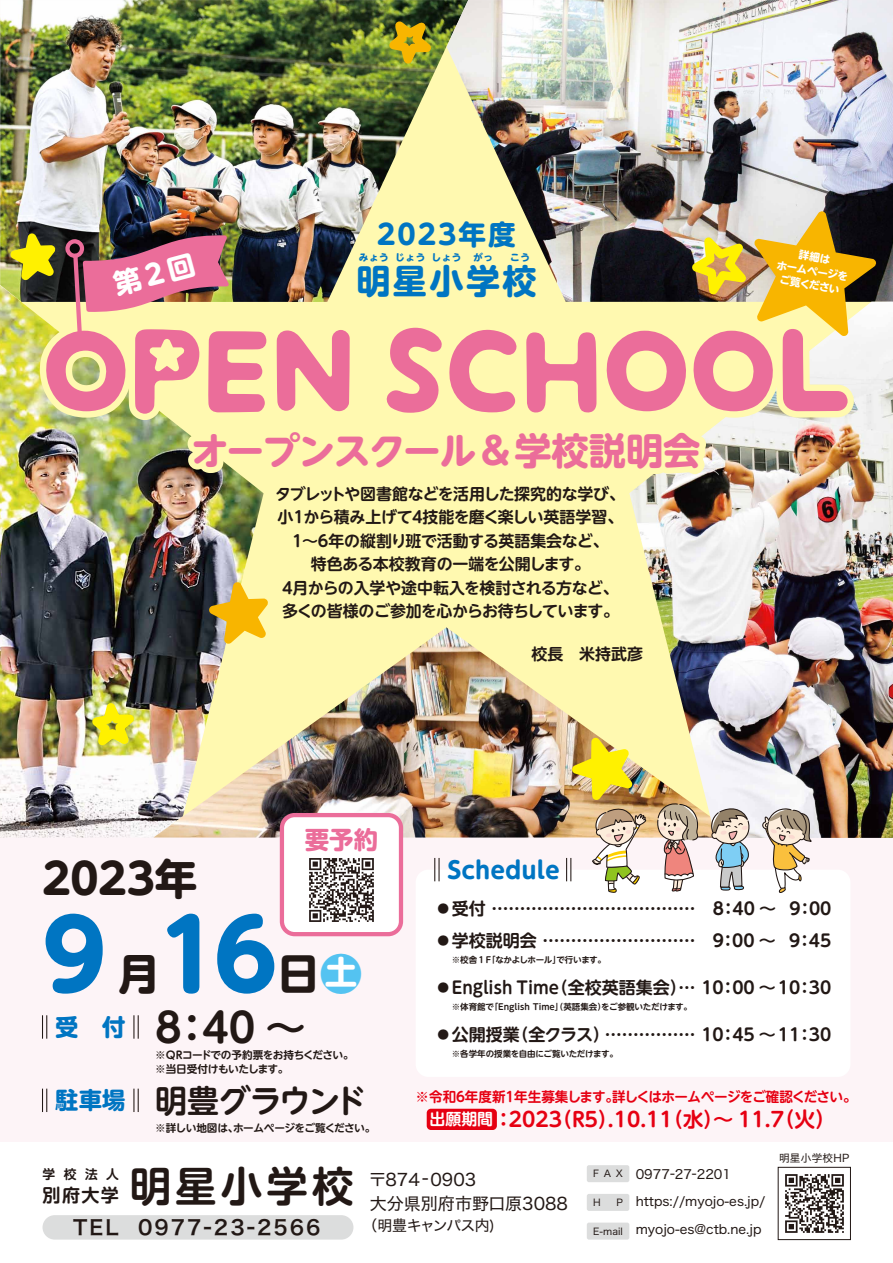
<style>
.page{position:relative;width:893px;height:1263px;background:#fff}
.page>*{position:absolute;margin:0;border:0;box-sizing:border-box;transform-origin:0 0}
.t1{font:109.5px "mini wakuwaku maru";letter-spacing:-.04em;color:#eb6d9a}
.t2{font:700 95.7px "UD Shin M Go Pro";color:#0075c2}
.t3{font:700 42.45px "UD Shin M Go Pro";color:#221815}
.t4{font:700 41.4px "UD Shin M Go Pro De";letter-spacing:.1em;color:#221815}
.t5{font:700 40.35px "UD Shin M Go Pro De";color:#221815}
.t6{font:700 37.2px "UD Shin M Go Pro";letter-spacing:-.045em;color:#eb6d9a}
.t7{font:700 34.05px "UD Shin M Go Pro";letter-spacing:.075em;color:#0075c2}
.t8{font:700 31.95px "UD Shin M Go Pro De";letter-spacing:-.055em;color:#221815}
.t9{font:700 27.6px "UD Shin M Go Pro";letter-spacing:.075em;color:#0075c2}
.t10{font:700 24.45px "UD Shin M Go Pro";color:#eb6d9a}
.t11{font:700 23.4px "UD Shin M Go Pro";color:#0075c2}
.t12{font:700 20.25px "UD Shin M Go Pro De";color:#e60012}
.t13{font:20.25px "Hira Kaku Std W6";letter-spacing:.1em;color:#221815}
.t14{font:700 18px "UD Shin M Go Pro De";color:#221815}
.t15{font:700 16.95px/32px "UD Shin M Go Pro De";color:#221815}
.t16{font:16.95px/23.4px "Hira Kaku Std W4";color:#221815}
.t17{font:700 16.95px "UD Shin M Go Pro De";letter-spacing:-.02em;color:#221815}
.t18{font:700 15.9px/23.4px "UD Shin M Go Pro De";letter-spacing:-.025em;color:#221815;text-align:center}
.t19{font:14.85px "Hira Kaku Std W4";letter-spacing:-.055em;color:#221815}
.t20{font:700 13.8px "UD Shin M Go Pro De";letter-spacing:-.055em;color:#e60012}
.t21{font:12.75px/27.3px "Hira Kaku Std W4";color:#221815}
.t22{font:700 12.75px "UD Shin M Go Pro De";color:#221815}
.t23{font:700 10.65px "UD Shin M Go Pro De";letter-spacing:-.045em;color:#221815}
.t24{font:700 10.65px/13.8px "UD Shin M Go Pro";color:#fff;text-align:center}
.t25{font:10.65px "Hira Kaku Std W4";letter-spacing:.025em;color:#221815}
.t26{font:700 9.6px "UD Shin M Go Pro";letter-spacing:.075em;color:#0075c2}
.t27{font:9.6px "Hira Kaku Std W4";color:#221815}
.t28{font:700 8.55px "UD Shin M Go Pro De";letter-spacing:-.015em;color:#221815}
.s1{color:#54c3f1}
.s2{font-family:"UD Shin M Go Pro De";font-size:40.35px;color:#221815}
.s3{font-size:15.9px;color:#fff}
.s4{font-size:20.7px}
.s5{font-size:9.6px}
</style>
<div class="page">
<div style="left:0;top:0;width:893px;height:1142px;background:#fdf4f7"></div>
<div style="left:264px;top:512px;width:365px;height:115px;background:#fff9b0"></div>
<img style="left:0;top:0;width:447px;height:285px">
<img style="left:447px;top:0;width:446px;height:302px">
<img style="left:0;top:285px;width:264px;height:553px">
<img style="left:153px;top:627px;width:476px;height:210px">
<img style="left:629px;top:359px;width:264px;height:479px">
<div style="left:321px;top:954px;width:40px;height:39px;background:#fff;border-radius:50%"></div>
<img style="left:85px;top:681px;width:68px;height:82px">
<svg style="left:209px;top:582px;width:59px;height:62px;background:#d7b64e"></svg>
<img style="left:382px;top:4px;width:68px;height:81px">
<div style="left:416px;top:870px;width:434px;height:207px;background:#fff;border-radius:13px"></div>
<svg style="left:762px;top:808px;width:53px;height:85px"></svg>
<svg style="left:657px;top:803px;width:42px;height:89px"></svg>
<svg style="left:710px;top:808px;width:40px;height:83px"></svg>
<img style="left:785px;top:1174px;width:59px;height:59px">
<div style="left:778px;top:1167px;width:73px;height:73px;border:1px solid #221815"></div>
<svg style="left:434px;top:858px;width:1px;height:23px"></svg>
<hr style="left:438px;top:858px;width:2px;height:23px;background:#221815">
<img style="left:566px;top:738px;width:81px;height:155px">
<svg style="left:42px;top:1015px;width:5px;height:24px"></svg>
<svg style="left:133px;top:1015px;width:6px;height:24px"></svg>
<svg style="left:42px;top:1089px;width:5px;height:23px"></svg>
<svg style="left:133px;top:1089px;width:6px;height:23px"></svg>
<div style="left:587px;top:1222px;width:42px;height:17px;background:#dcdddd;border-radius:2px"></div>
<div style="left:587px;top:1194px;width:42px;height:17px;background:#dcdddd;border-radius:2px"></div>
<div style="left:587px;top:1165px;width:42px;height:17px;background:#dcdddd;border-radius:2px"></div>
<div style="left:43px;top:1215px;width:310px;height:24px;background:#dcdddd;border-radius:12px"></div>
<div style="left:282px;top:815px;width:119px;height:119px;background:#fff;border-radius:13px"></div>
<div style="left:280px;top:813px;width:123px;height:123px;border:4px solid #eb6d9a;border-radius:13px"></div>
<div style="left:427px;top:1109px;width:70px;height:21px;background:#e60012;border-radius:4px"></div>
<img style="left:309px;top:858px;width:65px;height:64px">
<img style="left:10px;top:211px;width:866px;height:301px">
<h3 class="t9" style="left:377px;top:212px;width:140px">2023年度</h3>
<h3 class="t7" style="left:356px;top:253px;width:182px">明星小学校</h3>
<p class="t26" style="left:359px;top:249px;width:136px">みょう じょう しょう がっ</p>
<p class="t26" style="left:510px;top:249px;width:21px">こう</p>
<p class="t24" style="left:780px;top:244px;width:74px;rotate:10deg">詳細は<br>ホームページをご覧ください</p>
<h1 class="t1" style="left:40px;top:319px;width:813px">OPEN SCHOOL</h1>
<h3 class="t6" style="left:191px;top:420px;width:510px">オープンスクール＆学校説明会</h3>
<p class="t18" style="left:275px;top:482px;width:351px">タブレットや図書館などを活用した探究的な学び、小１から積み上げて４技能を磨く楽しい英語学習、<br>１～６年の縦割り班で活動する英語集会など、<br>特色ある本校教育の一端を公開します。<br>４月からの入学や途中転入を検討される方など、多くの皆様のご参加を心からお待ちしています。</p>
<p class="t18" style="left:531px;top:641px;width:113px">校長　米持武彦</p>
<h3 class="t10" style="left:305px;top:820px;width:75px">要予約</h3>
<h3 class="t3" style="left:43px;top:844px;width:156px">2023年</h3>
<h2 class="t2" style="left:43px;top:877px;width:65px">9</h2>
<h2 class="t2" style="left:157px;top:877px;width:122px">16</h2>
<h3 class="t3" style="left:277px;top:939px;width:87px">日<span class="s1">土</span></h3>
<h3 class="t3" style="left:118px;top:939px;width:44px">月</h3>
<h3 class="t11" style="left:55px;top:1008px;width:128px">受　付 <span class="s2">8</span></h3>
<p class="t23" style="left:155px;top:1047px;width:200px">※QRコードでの予約票をお持ちください。</p>
<h3 class="t5" style="left:172px;top:995px;width:136px">：40 ～</h3>
<p class="t23" style="left:155px;top:1060px;width:135px">※当日受付けもいたします。</p>
<h3 class="t8" style="left:155px;top:1075px;width:213px">明豊グラウンド</h3>
<p class="t23" style="left:155px;top:1119px;width:222px">※詳しい地図は、ホームページをご覧ください。</p>
<h3 class="t11" style="left:55px;top:1081px;width:72px">駐車場</h3>
<h3 class="t11" style="left:448px;top:850px;width:114px">Schedule</h3>
<p class="t15" style="left:435px;top:892px;width:262px">●受付 ………………………………</p>
<p class="t15" style="left:435px;top:924px;width:262px">●学校説明会 ………………………</p>
<p class="t28" style="left:435px;top:953px;width:173px">　　※校舎１F「なかよしホール」で行います。</p>
<p class="t15" style="left:435px;top:971px;width:398px">●English Time（全校英語集会）… 10：00 ～10：30</p>
<p class="t28" style="left:435px;top:1000px;width:259px">　　※体育館で「English Time」（英語集会）をご参観いただけます。</p>
<p class="t17" style="left:435px;top:1021px;width:274px">●公開授業（全クラス）………………</p>
<p class="t28" style="left:435px;top:1046px;width:185px">　　※各学年の授業を自由にご覧いただけます。</p>
<p class="t15" style="left:710px;top:892px;width:123px">8：40 ～ ９：00<br>９：00 ～ ９：45</p>
<p class="t15" style="left:701px;top:1018px;width:131px">10：45 ～11：30</p>
<p class="t20" style="left:416px;top:1085px;width:442px">※令和６年度新１年生募集します。詳しくはホームページをご確認ください。</p>
<p class="t12" style="left:429px;top:1103px;width:408px"><span class="s3">出願期間</span> ：2023（R５）.10.11（水）～ 11.7<span class="s4">（火）</span></p>
<p class="t25" style="left:779px;top:1150px;width:72px">明星小学校HP</p>
<p class="t22" style="left:43px;top:1164px;width:78px">学校法人</p>
<p class="t14" style="left:43px;top:1180px;width:78px">別府大学</p>
<h3 class="t4" style="left:130px;top:1152px;width:225px">明星小学校</h3>
<p class="t13" style="left:73px;top:1212px;width:249px">TEL 0977-23-2566</p>
<p class="t16" style="left:369px;top:1168px;width:200px">〒874-0903<br>大分県別府市野口原3088</p>
<p class="t19" style="left:362px;top:1214px;width:136px">（明豊キャンパス内)</p>
<p class="t21" style="left:636px;top:1160px;width:131px">0977-27-2201 https://myojo-es.jp/</p>
<p class="t21" style="left:593px;top:1216px;width:170px"><span class="s5">E-mail</span> myojo-es@ctb.ne.jp</p>
<p class="t27" style="left:593px;top:1166px;width:31px">FAX</p>
<p class="t27" style="left:593px;top:1195px;width:9px">H</p>
<p class="t27" style="left:616px;top:1195px;width:8px">P</p>
</div>
